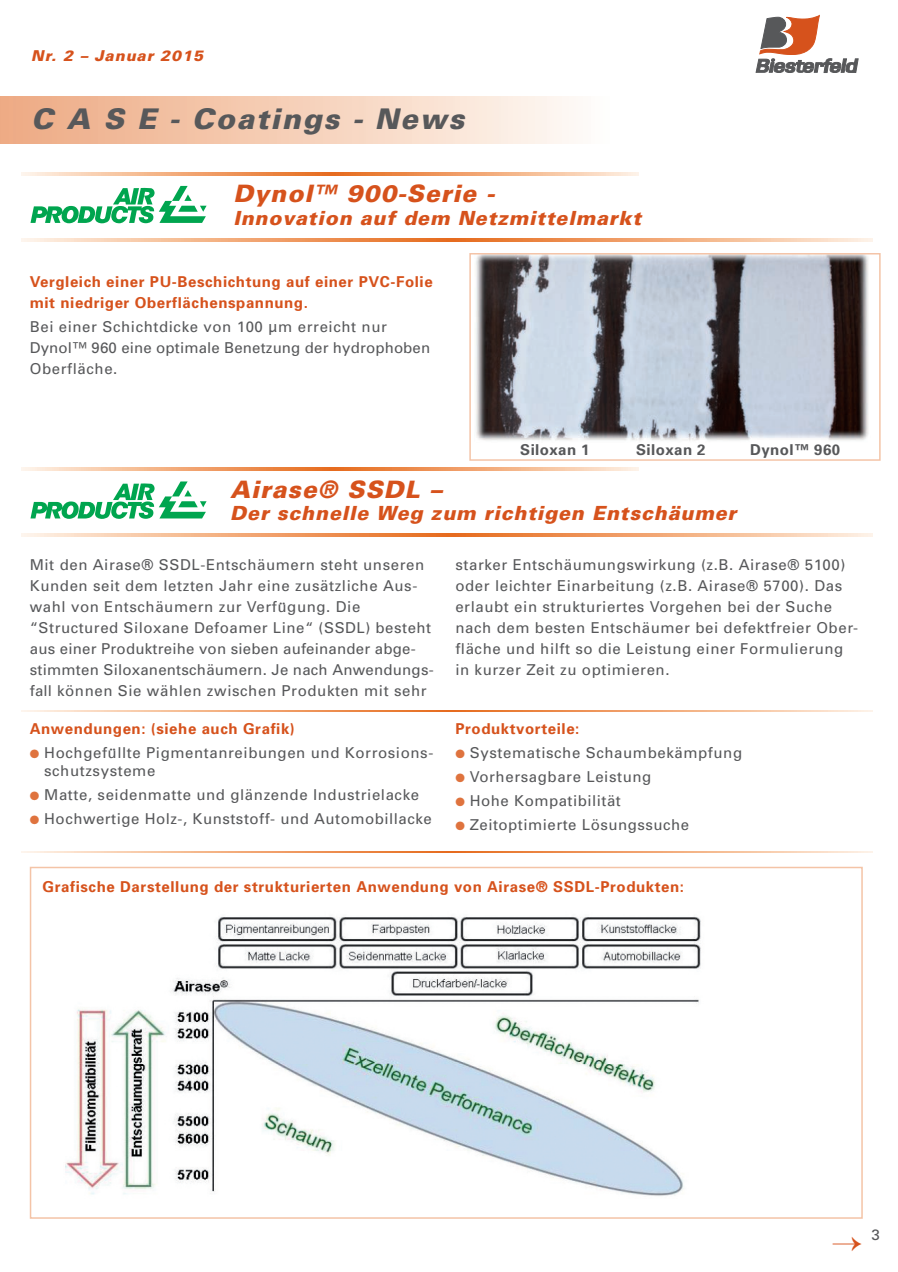
<style>
.page{position:relative;width:898px;height:1272px;background:#fff}
.page>*{position:absolute;margin:0;border:0;box-sizing:border-box;transform-origin:0 0}
.t1{font:italic 900 28.5px "Univers";letter-spacing:.065em;color:#57585a}
.t2{font:italic 900 24px "Univers";letter-spacing:.045em;color:#d6521c}
.t3{font:italic 900 19.5px "Univers";letter-spacing:.045em;color:#d6521c}
.t4{font:15px/21px "Univers";letter-spacing:.04em;color:#57585a}
.t5{font:700 15px/21px "Univers";letter-spacing:.04em;color:#d6521c}
.t6{font:700 15px "Univers";letter-spacing:.03em;color:#57585a}
.t7{font:italic 900 15px "Univers";letter-spacing:.065em;color:#d6521c}
.s1{font-family:"Lucida Grande"}
.s2{font-family:"Baskerville";font-weight:700;font-style:italic}
.s3{color:#df733e}
</style>
<div class="page">
<svg style="left:755px;top:15px;width:102px;height:58px"></svg>
<svg style="left:21px;top:710px;width:851px;height:1px"></svg>
<svg style="left:21px;top:467px;width:617px;height:3px"></svg>
<svg style="left:21px;top:534px;width:851px;height:3px"></svg>
<svg style="left:30px;top:481px;width:176px;height:38px"></svg>
<svg style="left:21px;top:851px;width:851px;height:1px"></svg>
<img style="left:65px;top:916px;width:636px;height:280px">
<div style="left:30px;top:866px;width:832px;height:352px;border:2px solid #f4c4a7"></div>
<img style="left:475px;top:256px;width:394px;height:185px">
<div style="left:469px;top:253px;width:411px;height:208px;border:2px solid #f4c4a7"></div>
<div style="left:0;top:96px;width:612px;height:48px;background:linear-gradient(to right,#eda981,#fffcf8)"></div>
<svg style="left:21px;top:172px;width:617px;height:3px"></svg>
<svg style="left:21px;top:238px;width:851px;height:3px"></svg>
<svg style="left:30px;top:186px;width:176px;height:37px"></svg>
<p class="t7" style="left:31px;top:50px;width:173px">Nr. 2 – Januar 2015</p>
<h1 class="t1" style="left:31px;top:108px;width:434px">C A S E - Coatings - News</h1>
<h2 class="t2" style="left:233px;top:185px;width:262px">Dynol™ 900-Serie -</h2>
<h3 class="t3" style="left:233px;top:211px;width:409px">Innovation auf dem Netzmittelmarkt</h3>
<p class="t5" style="left:30px;top:273px;width:404px">Vergleich einer PU-Beschichtung auf einer PVC-Folie mit niedriger Oberflächenspannung.</p>
<p class="t4" style="left:30px;top:318px;width:402px">Bei einer Schichtdicke von 100 <span class="s1">µ</span>m erreicht nur<br>Dynol™ 960 eine optimale Benetzung der hydrophoben<br>Oberfläche.</p>
<p class="t6" style="left:520px;top:444px;width:71px">Siloxan 1</p>
<p class="t6" style="left:636px;top:444px;width:71px">Siloxan 2</p>
<p class="t6" style="left:750px;top:444px;width:91px">Dynol™ 960</p>
<h2 class="t2" style="left:230px;top:480px;width:213px">Airase® SSDL –</h2>
<h3 class="t3" style="left:230px;top:506px;width:507px">Der schnelle Weg zum richtigen Entschäumer</h3>
<p class="t4" style="left:30px;top:555px;width:405px">Mit den Airase® SSDL-Entschäumern steht unseren Kunden seit dem letzten Jahr eine zusätzliche Aus&shy;wahl von Entschäumern zur Verfu<span class="s2">̈</span>gung. Die “Structured Siloxane Defoamer Line“ (SSDL) besteht aus einer Produktreihe von sieben aufeinander abge&shy;stimmten Siloxanentschäumern. Je nach Anwendungs&shy;fall können Sie wählen zwischen Produkten mit sehr</p>
<p class="t4" style="left:455px;top:555px;width:404px">starker Entschäumungswirkung (z.B. Airase® 5100) oder leichter Einarbeitung (z.B. Airase® 5700). Das erlaubt ein strukturiertes Vorgehen bei der Suche nach dem besten Entschäumer bei defektfreier Ober&shy;fläche und hilft so die Leistung einer Formulierung in kurzer Zeit zu optimieren.</p>
<p class="t5" style="left:30px;top:719px;width:266px">Anwendungen: (siehe auch Grafik)</p>
<p class="t4" style="left:44px;top:744px;width:390px;line-height:18px;text-indent:-14px"><span class="s3">●</span> Hochgefu<span class="s2">̈</span>llte Pigmentanreibungen und Korrosions&shy;schutzsysteme</p>
<p class="t4" style="left:30px;top:785px;width:391px"><span class="s3">●</span> Matte, seidenmatte und glänzende Industrielacke</p>
<p class="t4" style="left:30px;top:809px;width:403px"><span class="s3">●</span> Hochwertige Holz-, Kunststoff- und Automobillacke</p>
<p class="t5" style="left:455px;top:719px;width:125px">Produktvorteile:</p>
<p class="t4" style="left:455px;top:743px;width:288px"><span class="s3">●</span> Systematische Schaumbekämpfung</p>
<p class="t4" style="left:455px;top:767px;width:197px"><span class="s3">●</span> Vorhersagbare Leistung</p>
<p class="t4" style="left:455px;top:791px;width:167px"><span class="s3">●</span> Hohe Kompatibilität</p>
<p class="t4" style="left:455px;top:815px;width:235px"><span class="s3">●</span> Zeitoptimierte Lösungssuche</p>
<p class="t5" style="left:43px;top:877px;width:642px">Grafische Darstellung der strukturierten Anwendung von Airase® SSDL-Produkten:</p>
<p class="t4" style="left:871px;top:1225px;width:10px">3</p>
</div>
